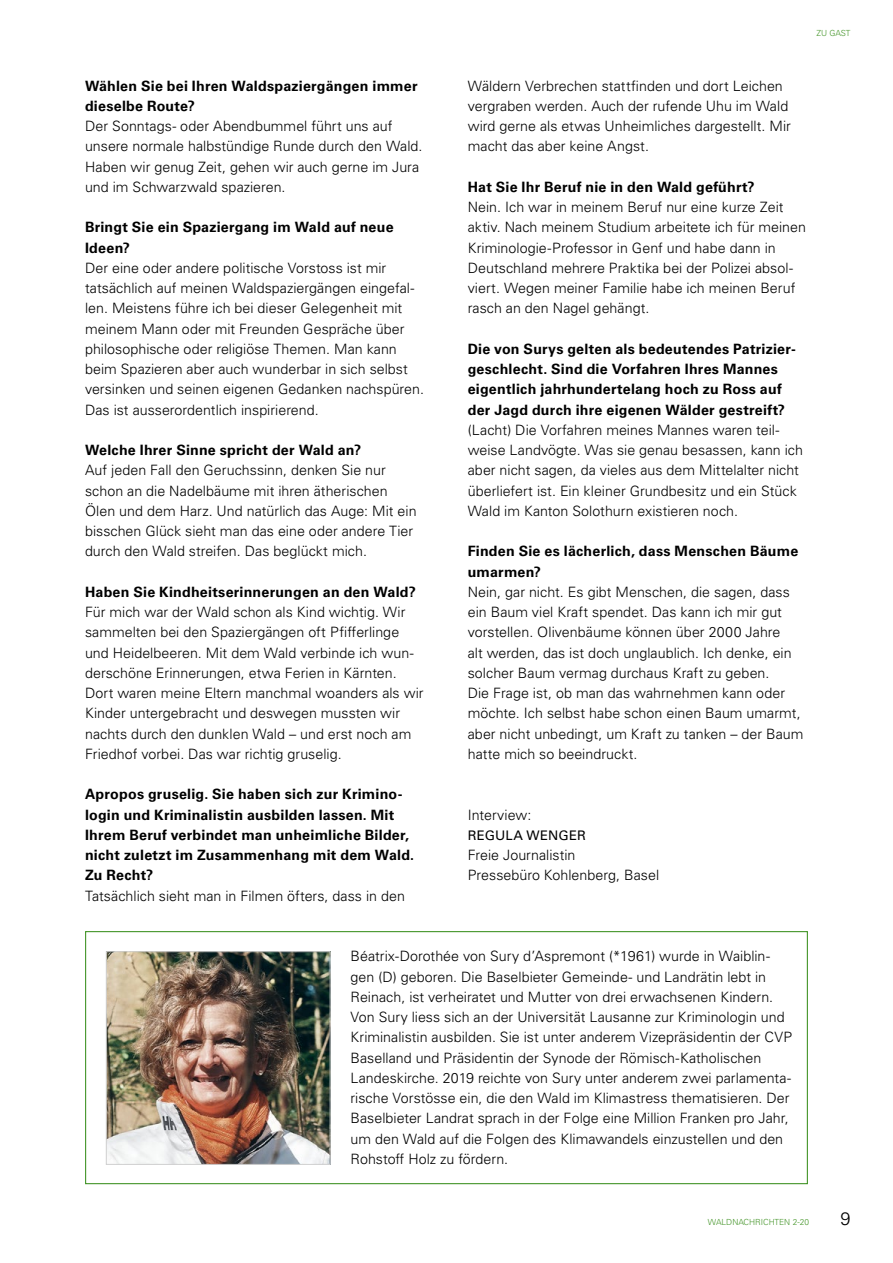
<style>
.page{position:relative;width:893px;height:1263px;background:#fff}
.page>*{position:absolute;margin:0;border:0;box-sizing:border-box;transform-origin:0 0}
.t1{font:300 18px "Univers LT Std";color:#000}
.Fliesstext{font:300 14.25px/20.2px "Univers LT Pro 45";color:#000}
.Lead__schwarz{font:700 14.25px/20.2px "Univers LT Pro 65";letter-spacing:.015em;color:#000}
.Name_unter_Text{font:13.2px "Univers LT Pro 55 Roman";letter-spacing:.005em;color:#000}
.Seitenindex_oben{font:300 8.4px "Univers LT Std";color:#46962b}
</style>
<div class="page">
<img style="left:108px;top:954px;width:220px;height:208px">
<div style="left:106px;top:952px;width:224px;height:212px;border:1px solid #d0d0d0"></div>
<div style="left:85px;top:931px;width:723px;height:253px;border:1px solid #46962b"></div>
<p class="Lead__schwarz" style="left:85px;top:75px;width:334px">Wählen Sie bei Ihren Waldspaziergängen immer dieselbe Route?</p>
<p class="Fliesstext" style="left:85px;top:115px;width:339px">Der Sonntags- oder Abendbummel führt uns auf unsere normale halbstündige Runde durch den Wald.<br>Haben wir genug Zeit, gehen wir auch gerne im Jura und im Schwarzwald spazieren.</p>
<p class="Lead__schwarz" style="left:85px;top:216px;width:310px">Bringt Sie ein Spaziergang im Wald auf neue<br>Ideen?</p>
<p class="Fliesstext" style="left:85px;top:257px;width:340px">Der eine oder andere politische Vorstoss ist mir tatsächlich auf meinen Waldspaziergängen eingefal&shy;len. Meistens führe ich bei dieser Gelegenheit mit meinem Mann oder mit Freunden Gespräche über philosophische oder religiöse Themen. Man kann beim Spazieren aber auch wunderbar in sich selbst versinken und seinen eigenen Gedanken nachspüren.<br>Das ist ausserordentlich inspirierend.</p>
<p class="Lead__schwarz" style="left:85px;top:439px;width:278px">Welche Ihrer Sinne spricht der Wald an?</p>
<p class="Fliesstext" style="left:85px;top:460px;width:333px">Auf jeden Fall den Geruchssinn, denken Sie nur schon an die Nadelbäume mit ihren ätherischen Ölen und dem Harz. Und natürlich das Auge: Mit ein bisschen Glück sieht man das eine oder andere Tier durch den Wald streifen. Das beglückt mich.</p>
<p class="Lead__schwarz" style="left:85px;top:581px;width:332px">Haben Sie Kindheitserinnerungen an den Wald?</p>
<p class="Fliesstext" style="left:85px;top:601px;width:340px">Für mich war der Wald schon als Kind wichtig. Wir sammelten bei den Spaziergängen oft Pfifferlinge und Heidelbeeren. Mit dem Wald verbinde ich wun&shy;derschöne Erinnerungen, etwa Ferien in Kärnten.<br>Dort waren meine Eltern manchmal woanders als wir Kinder untergebracht und deswegen mussten wir nachts durch den dunklen Wald – und erst noch am Friedhof vorbei. Das war richtig gruselig.</p>
<p class="Lead__schwarz" style="left:85px;top:783px;width:331px">Apropos gruselig. Sie haben sich zur Krimino&shy;login und Kriminalistin ausbilden lassen. Mit Ihrem Beruf verbindet man unheimliche Bilder, nicht zuletzt im Zusammenhang mit dem Wald.<br>Zu Recht?</p>
<p class="Fliesstext" style="left:85px;top:885px;width:321px">Tatsächlich sieht man in Filmen öfters, dass in den</p>
<p class="Seitenindex_oben" style="left:816px;top:28px;width:35px">ZU GAST</p>
<p class="Fliesstext" style="left:468px;top:75px;width:325px">Wäldern Verbrechen stattfinden und dort Leichen vergraben werden. Auch der rufende Uhu im Wald wird gerne als etwas Unheimliches dargestellt. Mir macht das aber keine Angst.</p>
<p class="Lead__schwarz" style="left:468px;top:176px;width:288px">Hat Sie Ihr Beruf nie in den Wald geführt?</p>
<p class="Fliesstext" style="left:468px;top:196px;width:340px">Nein. Ich war in meinem Beruf nur eine kurze Zeit aktiv. Nach meinem Studium arbeitete ich für meinen Kriminologie-Professor in Genf und habe dann in Deutschland mehrere Praktika bei der Polizei absol&shy;viert. Wegen meiner Familie habe ich meinen Beruf rasch an den Nagel gehängt.</p>
<p class="Lead__schwarz" style="left:468px;top:338px;width:330px">Die von Surys gelten als bedeutendes Patrizier&shy;geschlecht. Sind die Vorfahren Ihres Mannes eigentlich jahrhundertelang hoch zu Ross auf der Jagd durch ihre eigenen Wälder gestreift?</p>
<p class="Fliesstext" style="left:468px;top:419px;width:337px">(Lacht) Die Vorfahren meines Mannes waren teil&shy;weise Landvögte. Was sie genau besassen, kann ich aber nicht sagen, da vieles aus dem Mittelalter nicht überliefert ist. Ein kleiner Grundbesitz und ein Stück Wald im Kanton Solothurn existieren noch.</p>
<p class="Lead__schwarz" style="left:468px;top:540px;width:332px">Finden Sie es lächerlich, dass Menschen Bäume umarmen?</p>
<p class="Fliesstext" style="left:468px;top:581px;width:337px">Nein, gar nicht. Es gibt Menschen, die sagen, dass ein Baum viel Kraft spendet. Das kann ich mir gut vorstellen. Olivenbäume können über 2000 Jahre<br>alt werden, das ist doch unglaublich. Ich denke, ein solcher Baum vermag durchaus Kraft zu geben.<br>Die Frage ist, ob man das wahrnehmen kann oder möchte. Ich selbst habe schon einen Baum umarmt, aber nicht unbedingt, um Kraft zu tanken – der Baum hatte mich so beeindruckt.</p>
<p class="Fliesstext" style="left:468px;top:804px;width:65px">Interview:</p>
<p class="Name_unter_Text" style="left:468px;top:826px;width:120px">REGULA WENGER</p>
<p class="Fliesstext" style="left:468px;top:844px;width:109px">Freie Journalistin</p>
<p class="Fliesstext" style="left:468px;top:865px;width:193px">Pressebüro Kohlenberg, Basel</p>
<p class="Fliesstext" style="left:350px;top:946px;width:443px">Béatrix-Dorothée von Sury d’Aspremont (*1961) wurde in Waiblin&shy;gen (D) geboren. Die Baselbieter Gemeinde- und Landrätin lebt in Reinach, ist verheiratet und Mutter von drei erwachsenen Kindern.<br>Von Sury liess sich an der Universität Lausanne zur Kriminologin und Kriminalistin ausbilden. Sie ist unter anderem Vizepräsidentin der CVP Baselland und Präsidentin der Synode der Römisch-Katholischen Landeskirche. 2019 reichte von Sury unter anderem zwei parlamenta&shy;rische Vorstösse ein, die den Wald im Klimastress thematisieren. Der Baselbieter Landrat sprach in der Folge eine Million Franken pro Jahr, um den Wald auf die Folgen des Klimawandels einzustellen und den Rohstoff Holz zu fördern.</p>
<p class="Seitenindex_oben" style="left:708px;top:1216px;width:103px">WALDNACHRICHTEN 2-20</p>
<p class="t1" style="left:840px;top:1207px;width:12px">9</p>
</div>
